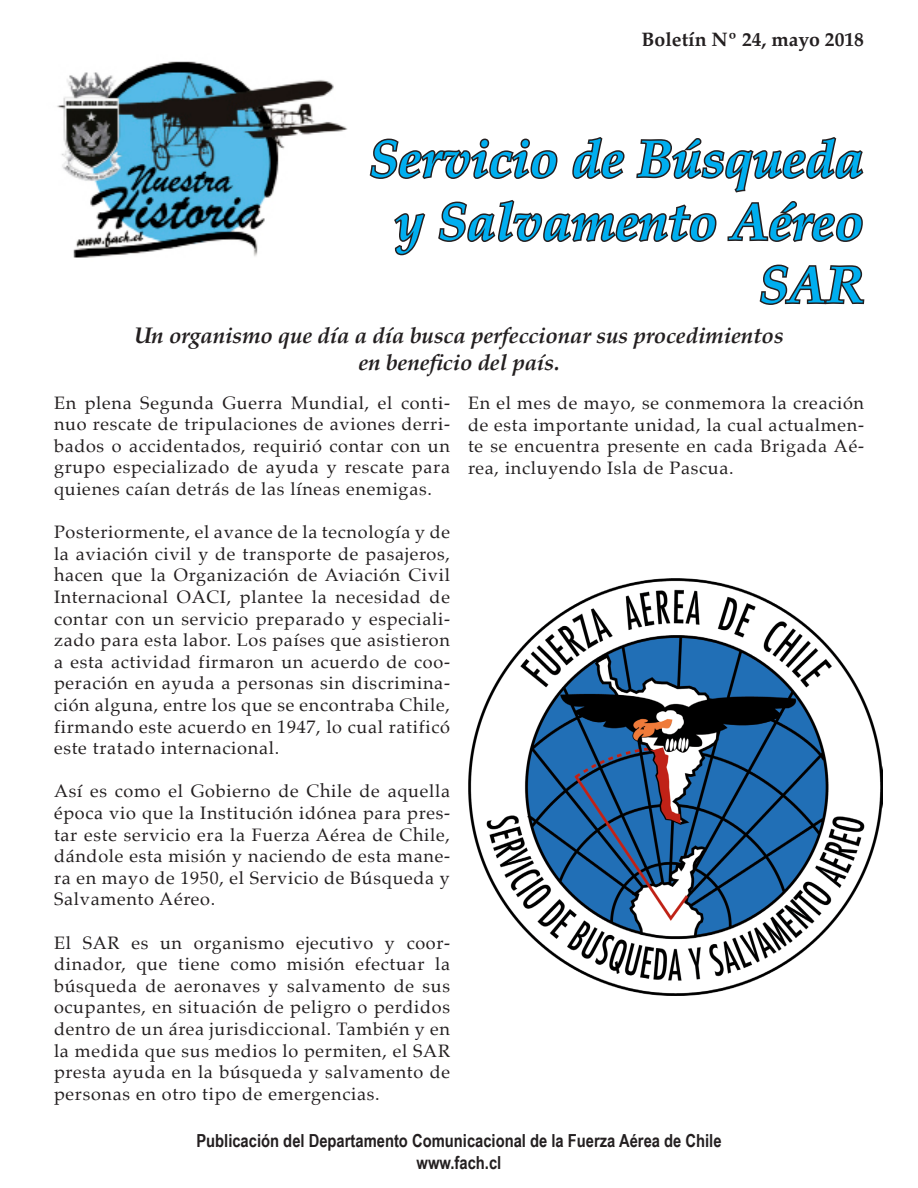
<style>
.page{position:relative;width:918px;height:1188px;background:#fff}
.page>*{position:absolute;margin:0;border:0;box-sizing:border-box;transform-origin:0 0}
.t1{font:italic 700 52.5px/63px "Palatino";color:#00aeef;text-align:right}
.t2{font:italic 700 22.5px "Palatino";letter-spacing:-.01em;color:#231f20}
.t3{font:700 19.5px "Palatino";color:#231f20}
.t4{font:18px/21.6px "Palatino";letter-spacing:.04em;color:#231f20;text-align:justify}
.t5{font:700 18px "Arial Narrow";color:#231f20}
</style>
<div class="page">
<img style="left:468px;top:578px;width:415px;height:417px">
<img style="left:57px;top:61px;width:291px;height:197px">
<svg style="left:369px;top:137px;width:496px;height:168px"></svg>
<p class="t3" style="left:642px;top:23px;width:224px">Boletín Nº 24, mayo 2018</p>
<p class="t1" style="left:369px;top:127px;width:496px">Servicio de Búsqueda y Salvamento Aéreo<br>SAR</p>
<p class="t2" style="left:134px;top:317px;width:651px">Un organismo que día a día busca perfeccionar sus procedimientos</p>
<p class="t2" style="left:358px;top:344px;width:203px">en beneficio del país.</p>
<p class="t4" style="left:54px;top:392px;width:398px">En plena Segunda Guerra Mundial, el conti&shy;nuo rescate de tripulaciones de aviones derri&shy;bados o accidentados, requirió contar con un grupo especializado de ayuda y rescate para quienes caían detrás de las líneas enemigas.</p>
<p class="t4" style="left:54px;top:521px;width:398px">Posteriormente, el avance de la tecnología y de la aviación civil y de transporte de pasajeros, hacen que la Organización de Aviación Civil Internacional OACI, plantee la necesidad de contar con un servicio preparado y especiali&shy;zado para esta labor. Los países que asistieron a esta actividad firmaron un acuerdo de coo&shy;peración en ayuda a personas sin discrimina&shy;ción alguna, entre los que se encontraba Chile, firmando este acuerdo en 1947, lo cual ratificó este tratado internacional.</p>
<p class="t4" style="left:54px;top:780px;width:398px">Así es como el Gobierno de Chile de aquella época vio que la Institución idónea para pres&shy;tar este servicio era la Fuerza Aérea de Chile, dándole esta misión y naciendo de esta mane&shy;ra en mayo de 1950, el Servicio de Búsqueda y Salvamento Aéreo.</p>
<p class="t4" style="left:54px;top:932px;width:398px">El SAR es un organismo ejecutivo y coor&shy;dinador, que tiene como misión efectuar la búsqueda de aeronaves y salvamento de sus ocupantes, en situación de peligro o perdidos dentro de un área jurisdiccional. También y en la medida que sus medios lo permiten, el SAR presta ayuda en la búsqueda y salvamento de personas en otro tipo de emergencias.</p>
<p class="t5" style="left:196px;top:1127px;width:527px">Publicación del Departamento Comunicacional de la Fuerza Aérea de Chile</p>
<p class="t5" style="left:417px;top:1149px;width:86px">www.fach.cl</p>
<p class="t4" style="left:468px;top:392px;width:398px">En el mes de mayo, se conmemora la creación de esta importante unidad, la cual actualmen&shy;te se encuentra presente en cada Brigada Aé&shy;rea, incluyendo Isla de Pascua.</p>
</div>
